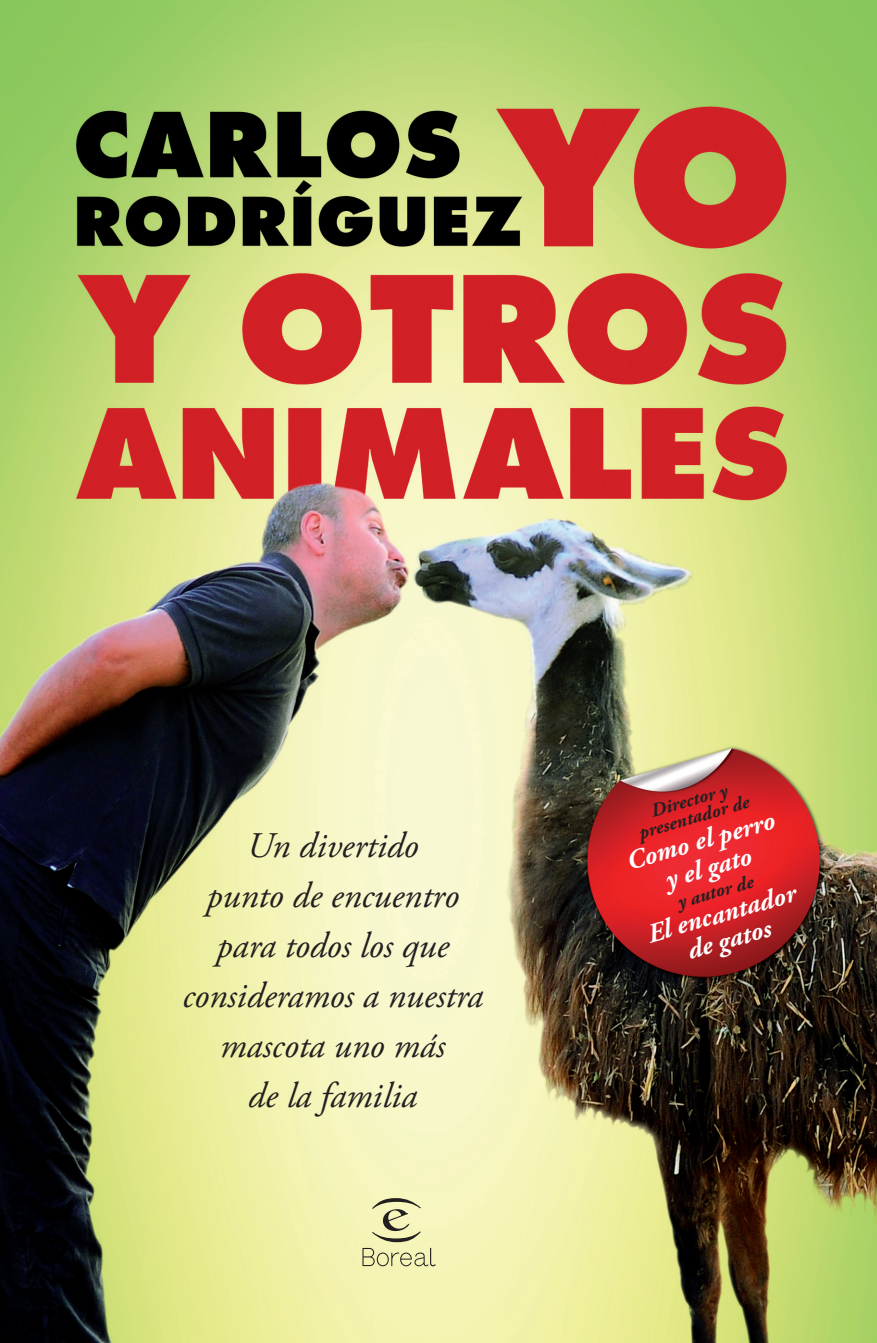
<style>
.page{position:relative;width:877px;height:1343px;background:#fff}
.page>*{position:absolute;margin:0;border:0;box-sizing:border-box;transform-origin:0 0}
.t1{font:italic 36px/50px "Adobe Garamond Pro";color:#231f20;text-align:center}
.t2{font:italic 700 26.8px/27.8px "Adobe Garamond Pro";color:#fff;text-align:center}
.t3{font:italic 700 19.2px/17.2px "Adobe Garamond Pro";color:#231f20;text-align:center}
</style>
<div class="page">
<img style="left:0;top:0;width:876px;height:1343px">
<svg style="left:372px;top:1198px;width:48px;height:44px;background:#c6c598"></svg>
<svg style="left:362px;top:1248px;width:73px;height:18px"></svg>
<p class="t1" style="left:182px;top:824px;width:302px">Un divertido<br>punto de encuentro para todos los que consideramos a nuestra mascota uno más<br>de la familia</p>
<p class="t3" style="left:632px;top:809px;width:116px;rotate:-16deg">Director y presentador de</p>
<p class="t2" style="left:623px;top:850px;width:154px;rotate:-16deg">Como el perro y el gato</p>
<p class="t3" style="left:675px;top:896px;width:80px;rotate:-16deg">y autor de</p>
<p class="t2" style="left:644px;top:923px;width:155px;line-height:26.8px;rotate:-16deg">El encantador de gatos</p>
</div>
